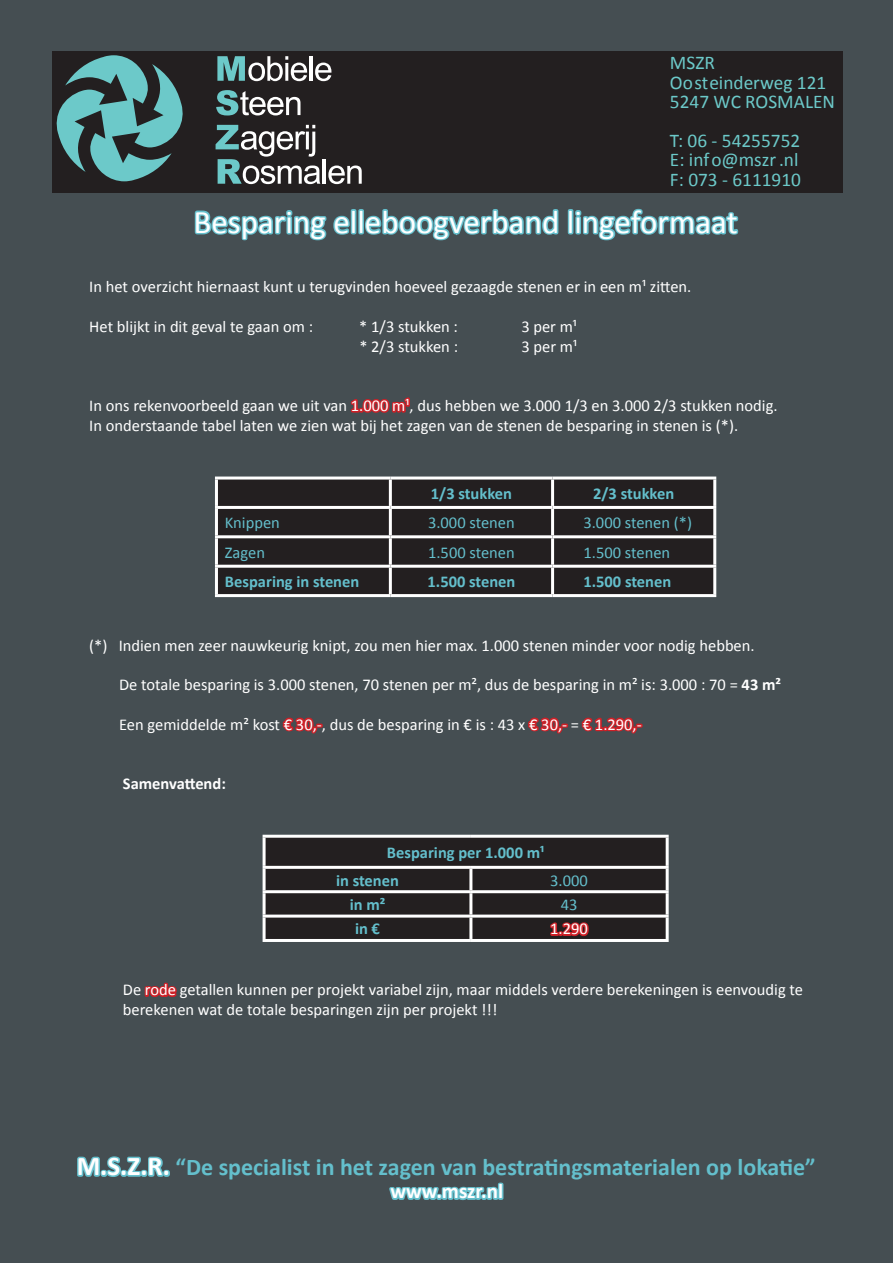
<style>
.page{position:relative;width:893px;height:1263px;background:#454e52}
.page>*{position:absolute;margin:0;border:0;box-sizing:border-box;transform-origin:0 0}
.t1{font:33px "Calibri";color:#fff}
.t2{font:700 24px "Calibri";color:#64bfcc}
.t3{font:700 21px "Calibri";color:#fff}
.t4{font:19.35px/19.4px "Calibri";color:#6cc9c9}
.t5{font:16.5px/19.8px "Calibri";color:#fff}
.t6{font:700 16.5px/27.8px "Calibri";color:#64bfcc}
.t7{font:16.5px "Calibri";color:#64bfcc}
.t8{font:700 16.5px "Calibri";color:#fff}
.s1{font-weight:700}
.s2{font-size:27px;color:#fff}
</style>
<div class="page">
<svg style="left:194px;top:208px;width:545px;height:33px"></svg>
<svg style="left:350px;top:397px;width:60px;height:16px"></svg>
<div style="left:218px;top:479px;width:495px;height:115px;background:#231f20"></div>
<hr style="left:215px;top:476px;width:175px;height:3px;background:#fff">
<hr style="left:215px;top:479px;width:3px;height:27px;background:#fff">
<hr style="left:390px;top:476px;width:163px;height:3px;background:#fff">
<hr style="left:389px;top:479px;width:3px;height:27px;background:#fff">
<hr style="left:553px;top:476px;width:163px;height:3px;background:#fff">
<hr style="left:551px;top:479px;width:3px;height:27px;background:#fff">
<hr style="left:713px;top:479px;width:3px;height:27px;background:#fff">
<hr style="left:215px;top:506px;width:175px;height:3px;background:#fff">
<hr style="left:215px;top:509px;width:3px;height:26px;background:#fff">
<hr style="left:390px;top:506px;width:163px;height:3px;background:#fff">
<hr style="left:389px;top:509px;width:3px;height:26px;background:#fff">
<hr style="left:553px;top:506px;width:163px;height:3px;background:#fff">
<hr style="left:551px;top:509px;width:3px;height:26px;background:#fff">
<hr style="left:713px;top:509px;width:3px;height:26px;background:#fff">
<hr style="left:215px;top:535px;width:175px;height:3px;background:#fff">
<hr style="left:215px;top:538px;width:3px;height:27px;background:#fff">
<hr style="left:390px;top:535px;width:163px;height:3px;background:#fff">
<hr style="left:389px;top:538px;width:3px;height:27px;background:#fff">
<hr style="left:553px;top:535px;width:163px;height:3px;background:#fff">
<hr style="left:551px;top:538px;width:3px;height:27px;background:#fff">
<hr style="left:713px;top:538px;width:3px;height:27px;background:#fff">
<hr style="left:215px;top:565px;width:175px;height:3px;background:#fff">
<hr style="left:215px;top:568px;width:3px;height:26px;background:#fff">
<hr style="left:390px;top:565px;width:163px;height:3px;background:#fff">
<hr style="left:389px;top:568px;width:3px;height:26px;background:#fff">
<hr style="left:553px;top:565px;width:163px;height:3px;background:#fff">
<hr style="left:551px;top:568px;width:3px;height:26px;background:#fff">
<hr style="left:713px;top:568px;width:3px;height:26px;background:#fff">
<hr style="left:215px;top:594px;width:175px;height:3px;background:#fff">
<hr style="left:390px;top:594px;width:163px;height:3px;background:#fff">
<hr style="left:553px;top:594px;width:163px;height:3px;background:#fff">
<svg style="left:282px;top:717px;width:41px;height:17px"></svg>
<svg style="left:528px;top:717px;width:41px;height:17px"></svg>
<svg style="left:581px;top:717px;width:62px;height:17px"></svg>
<hr style="left:263px;top:835px;width:208px;height:3px;background:#fff">
<hr style="left:263px;top:838px;width:3px;height:28px;background:#fff">
<hr style="left:471px;top:835px;width:198px;height:3px;background:#fff">
<hr style="left:666px;top:838px;width:3px;height:28px;background:#fff">
<hr style="left:263px;top:866px;width:208px;height:3px;background:#fff">
<hr style="left:263px;top:869px;width:3px;height:21px;background:#fff">
<hr style="left:471px;top:866px;width:198px;height:3px;background:#fff">
<hr style="left:666px;top:869px;width:3px;height:21px;background:#fff">
<hr style="left:263px;top:890px;width:208px;height:3px;background:#fff">
<hr style="left:263px;top:893px;width:3px;height:21px;background:#fff">
<hr style="left:471px;top:890px;width:198px;height:3px;background:#fff">
<hr style="left:666px;top:893px;width:3px;height:21px;background:#fff">
<hr style="left:263px;top:914px;width:208px;height:3px;background:#fff">
<hr style="left:263px;top:917px;width:3px;height:22px;background:#fff">
<hr style="left:471px;top:914px;width:198px;height:3px;background:#fff">
<hr style="left:666px;top:917px;width:3px;height:22px;background:#fff">
<hr style="left:263px;top:939px;width:208px;height:3px;background:#fff">
<hr style="left:471px;top:939px;width:198px;height:3px;background:#fff">
<svg style="left:264px;top:836px;width:403px;height:104px;background:#3f3a3b"></svg>
<svg style="left:144px;top:982px;width:33px;height:15px"></svg>
<div style="left:52px;top:51px;width:790px;height:141px;background:#231f20"></div>
<svg style="left:56px;top:55px;width:127px;height:126px"></svg>
<svg style="left:217px;top:56px;width:90px;height:25px"></svg>
<hr style="left:310px;top:56px;width:3px;height:25px;background:#fff">
<svg style="left:315px;top:63px;width:16px;height:18px"></svg>
<svg style="left:216px;top:90px;width:84px;height:25px"></svg>
<svg style="left:216px;top:125px;width:104px;height:59px"></svg>
<hr style="left:323px;top:159px;width:3px;height:25px;background:#fff">
<svg style="left:328px;top:166px;width:34px;height:18px"></svg>
<svg style="left:389px;top:1182px;width:115px;height:19px"></svg>
<svg style="left:77px;top:1156px;width:93px;height:21px"></svg>
<p class="t4" style="left:670px;top:53px;width:167px">MSZR<br>Oosteinderweg 121<br>5247 WC ROSMALEN</p>
<p class="t4" style="left:670px;top:131px;width:133px">T: 06 - 54255752<br>E: info@mszr.nl<br>F: 073 - 6111910</p>
<h1 class="t1" style="left:194px;top:201px;width:546px">Besparing elleboogverband lingeformaat</h1>
<p class="t5" style="left:89px;top:277px;width:604px">In het overzicht hiernaast kunt u terugvinden hoeveel gezaagde stenen er in een m¹ zitten.</p>
<p class="t5" style="left:89px;top:317px;width:225px">Het blijkt in dit geval te gaan om :</p>
<p class="t5" style="left:359px;top:317px;width:100px">* 1/3 stukken :</p>
<p class="t5" style="left:521px;top:317px;width:57px">3 per m¹</p>
<p class="t5" style="left:359px;top:336px;width:100px">* 2/3 stukken :</p>
<p class="t5" style="left:521px;top:336px;width:57px">3 per m¹</p>
<p class="t5" style="left:89px;top:396px;width:690px">In ons rekenvoorbeeld gaan we uit van 1.000 m¹, dus hebben we 3.000 1/3 en 3.000 2/3 stukken nodig.<br>In onderstaande tabel laten we zien wat bij het zagen van de stenen de besparing in stenen is (*).</p>
<p class="t6" style="left:431px;top:480px;width:83px">1/3 stukken</p>
<p class="t6" style="left:593px;top:480px;width:83px">2/3 stukken</p>
<p class="t7" style="left:225px;top:512px;width:56px">Knippen</p>
<p class="t7" style="left:428px;top:512px;width:88px">3.000 stenen</p>
<p class="t7" style="left:583px;top:512px;width:110px">3.000 stenen (*)</p>
<p class="t7" style="left:225px;top:542px;width:42px">Zagen</p>
<p class="t7" style="left:428px;top:542px;width:88px">1.500 stenen</p>
<p class="t7" style="left:583px;top:542px;width:88px">1.500 stenen</p>
<p class="t6" style="left:225px;top:568px;width:136px">Besparing in stenen</p>
<p class="t6" style="left:428px;top:568px;width:89px">1.500 stenen</p>
<p class="t6" style="left:583px;top:568px;width:89px">1.500 stenen</p>
<p class="t5" style="left:89px;top:635px;width:667px">(*) Indien men zeer nauwkeurig knipt, zou men hier max. 1.000 stenen minder voor nodig hebben.</p>
<p class="t5" style="left:119px;top:675px;width:663px">De totale besparing is 3.000 stenen, 70 stenen per m², dus de besparing in m² is: 3.000 : 70 = <span class="s1">43 m²</span></p>
<p class="t5" style="left:119px;top:714px;width:524px">Een gemiddelde m² kost € 30,-, dus de besparing in € is : 43 x € 30,- = € 1.290,-</p>
<p class="t8" style="left:123px;top:773px;width:105px">Samenvattend:</p>
<p class="t6" style="left:336px;top:839px;width:210px;text-indent:51px">Besparing per 1.000 m¹ in stenen</p>
<p class="t7" style="left:550px;top:870px;width:39px">3.000</p>
<p class="t6" style="left:350px;top:891px;width:37px">in m²</p>
<p class="t7" style="left:561px;top:894px;width:18px">43</p>
<p class="t6" style="left:355px;top:915px;width:27px">in €</p>
<p class="t5" style="left:550px;top:919px;width:39px">1.290</p>
<p class="t5" style="left:123px;top:980px;width:682px">De rode getallen kunnen per projekt variabel zijn, maar middels verdere berekeningen is eenvoudig te berekenen wat de totale besparingen zijn per projekt !!!</p>
<h2 class="t2" style="left:77px;top:1152px;width:740px"><span class="s2">M.S.Z.R.</span> “De specialist in het zagen van bestratingsmaterialen op lokatie”</h2>
<p class="t3" style="left:390px;top:1178px;width:114px">www.mszr.nl</p>
</div>
